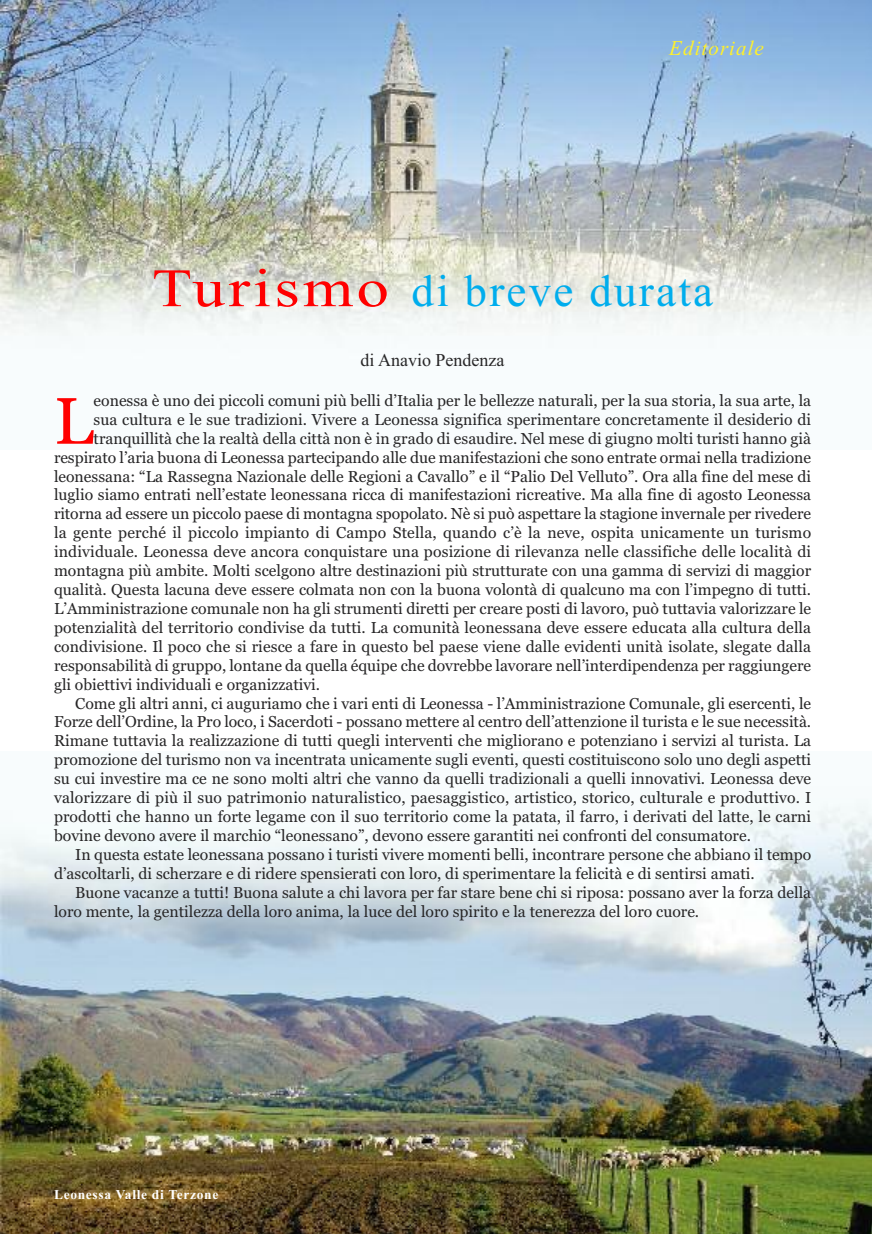
<style>
.page{position:relative;width:872px;height:1234px;background:#fff}
.page>*{position:absolute;margin:0;border:0;box-sizing:border-box;transform-origin:0 0}
.t1{font:65.7px "Georgia";color:#f00}
.t2{font:45px "Times New Roman";letter-spacing:.05em;color:#00aded}
.t3{font:italic 21px "Times New Roman";letter-spacing:.05em;color:#fff12a}
.t4{font:18px "Times New Roman";color:#272627}
.t5{font:15.75px "Georgia";color:#272627}
.t6{font:700 13.5px "Times New Roman";letter-spacing:.05em;color:#fff}
.s1{font-size:54px;color:#f00}
</style>
<div class="page">
<img style="left:0;top:0;width:872px;height:336px">
<img style="left:0;top:799px;width:872px;height:434px">
<h3 class="t3" style="left:669px;top:35px;width:96px">Editoriale</h3>
<h2 class="t2" style="left:152px;top:264px;width:562px"><span class="s1">Turismo</span> di breve durata</h2>
<p class="t4" style="left:360px;top:349px;width:145px">di Anavio Pendenza</p>
<h1 class="t1" style="left:54px;top:382px;width:41px">L</h1>
<p class="t5" style="left:94px;top:391px;width:719px">eonessa è uno dei piccoli comuni più belli d’Italia per le bellezze naturali, per la sua storia, la sua arte, la</p>
<p class="t5" style="left:94px;top:410px;width:719px">sua cultura e le sue tradizioni. Vivere a Leonessa significa sperimentare concretamente il desiderio di</p>
<p class="t5" style="left:94px;top:429px;width:719px">tranquillità che la realtà della città non è in grado di esaudire. Nel mese di giugno molti turisti hanno già</p>
<p class="t5" style="left:54px;top:448px;width:758px">respirato l’aria buona di Leonessa partecipando alle due manifestazioni che sono entrate ormai nella tradizione</p>
<p class="t5" style="left:54px;top:467px;width:758px">leonessana: “La Rassegna Nazionale delle Regioni a Cavallo” e il “Palio Del Velluto”. Ora alla fine del mese di</p>
<p class="t5" style="left:54px;top:485px;width:758px">luglio siamo entrati nell’estate leonessana ricca di manifestazioni ricreative. Ma alla fine di agosto Leonessa</p>
<p class="t5" style="left:54px;top:504px;width:758px">ritorna ad essere un piccolo paese di montagna spopolato. Nè si può aspettare la stagione invernale per rivedere</p>
<p class="t5" style="left:54px;top:523px;width:758px">la gente perché il piccolo impianto di Campo Stella, quando c’è la neve, ospita unicamente un turismo</p>
<p class="t5" style="left:54px;top:542px;width:758px">individuale. Leonessa deve ancora conquistare una posizione di rilevanza nelle classifiche delle località di</p>
<p class="t5" style="left:54px;top:561px;width:758px">montagna più ambite. Molti scelgono altre destinazioni più strutturate con una gamma di servizi di maggior</p>
<p class="t5" style="left:54px;top:580px;width:758px">qualità. Questa lacuna deve essere colmata non con la buona volontà di qualcuno ma con l’impegno di tutti.</p>
<p class="t5" style="left:54px;top:599px;width:758px">L’Amministrazione comunale non ha gli strumenti diretti per creare posti di lavoro, può tuttavia valorizzare le</p>
<p class="t5" style="left:54px;top:618px;width:758px">potenzialità del territorio condivise da tutti. La comunità leonessana deve essere educata alla cultura della</p>
<p class="t5" style="left:54px;top:637px;width:758px">condivisione. Il poco che si riesce a fare in questo bel paese viene dalle evidenti unità isolate, slegate dalla</p>
<p class="t5" style="left:54px;top:656px;width:758px">responsabilità di gruppo, lontane da quella équipe che dovrebbe lavorare nell’interdipendenza per raggiungere</p>
<p class="t5" style="left:54px;top:674px;width:268px">gli obiettivi individuali e organizzativi.</p>
<p class="t5" style="left:75px;top:693px;width:737px">Come gli altri anni, ci auguriamo che i vari enti di Leonessa - l’Amministrazione Comunale, gli esercenti, le</p>
<p class="t5" style="left:54px;top:712px;width:758px">Forze dell’Ordine, la Pro loco, i Sacerdoti - possano mettere al centro dell’attenzione il turista e le sue necessità.</p>
<p class="t5" style="left:54px;top:731px;width:758px">Rimane tuttavia la realizzazione di tutti quegli interventi che migliorano e potenziano i servizi al turista. La</p>
<p class="t5" style="left:54px;top:750px;width:758px">promozione del turismo non va incentrata unicamente sugli eventi, questi costituiscono solo uno degli aspetti</p>
<p class="t5" style="left:54px;top:769px;width:758px">su cui investire ma ce ne sono molti altri che vanno da quelli tradizionali a quelli innovativi. Leonessa deve</p>
<p class="t5" style="left:54px;top:788px;width:758px">valorizzare di più il suo patrimonio naturalistico, paesaggistico, artistico, storico, culturale e produttivo. I</p>
<p class="t5" style="left:54px;top:807px;width:758px">prodotti che hanno un forte legame con il suo territorio come la patata, il farro, i derivati del latte, le carni</p>
<p class="t5" style="left:54px;top:826px;width:698px">bovine devono avere il marchio “leonessano”, devono essere garantiti nei confronti del consumatore.</p>
<p class="t5" style="left:75px;top:845px;width:737px">In questa estate leonessana possano i turisti vivere momenti belli, incontrare persone che abbiano il tempo</p>
<p class="t5" style="left:54px;top:863px;width:702px">d’ascoltarli, di scherzare e di ridere spensierati con loro, di sperimentare la felicità e di sentirsi amati.</p>
<p class="t5" style="left:75px;top:882px;width:737px">Buone vacanze a tutti! Buona salute a chi lavora per far stare bene chi si riposa: possano aver la forza della</p>
<p class="t5" style="left:54px;top:901px;width:646px">loro mente, la gentilezza della loro anima, la luce del loro spirito e la tenerezza del loro cuore.</p>
<p class="t6" style="left:54px;top:1185px;width:166px">Leonessa Valle di Terzone</p>
</div>
